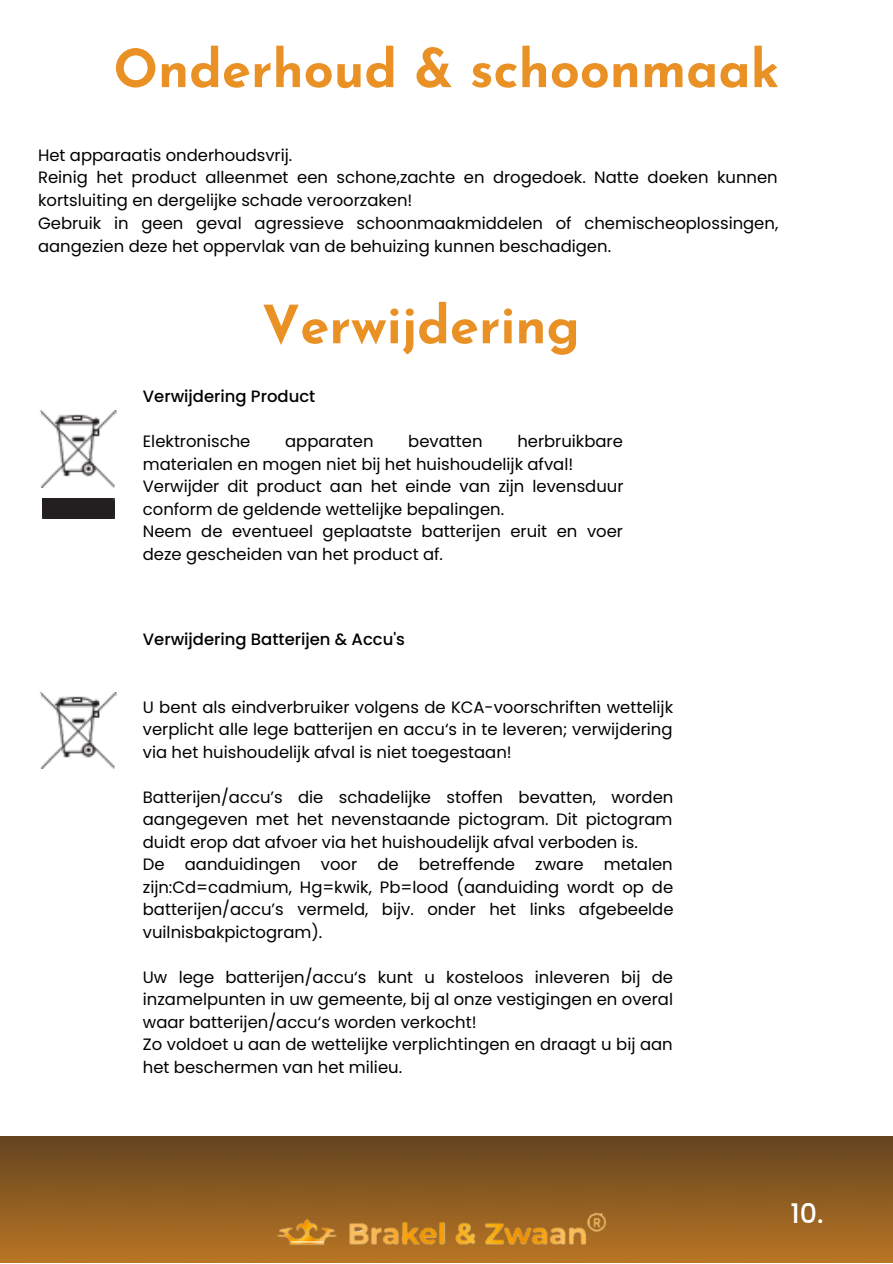
<style>
.page{position:relative;width:893px;height:1264px;background:#fff}
.page>*{position:absolute;margin:0;border:0;box-sizing:border-box;transform-origin:0 0}
.t1{font:700 52.5px "Josefin Sans";color:#e99125}
.t2{font:500 27px "Poppins";color:#fff}
.t3{font:16.5px/22.5px "Poppins";color:#000}
.t4{font:500 16.5px "Poppins";color:#000}
</style>
<div class="page">
<img style="left:0;top:1136px;width:892px;height:126px">
<img style="left:127px;top:1136px;width:638px;height:126px">
<img style="left:40px;top:411px;width:77px;height:76px">
<img style="left:39px;top:692px;width:78px;height:76px">
<img style="left:42px;top:498px;width:72px;height:20px">
<h1 class="t1" style="left:113px;top:48px;width:667px">Onderhoud &amp; schoonmaak</h1>
<p class="t3" style="left:38px;top:143px;width:741px">Het apparaatis onderhoudsvrij.<br>Reinig het product alleenmet een schone,zachte en drogedoek. Natte doeken kunnen kortsluiting en dergelijke schade veroorzaken!<br>Gebruik in geen geval agressieve schoonmaakmiddelen of chemischeoplossingen, aangezien deze het oppervlak van de behuizing kunnen beschadigen.</p>
<h1 class="t1" style="left:262px;top:304px;width:319px">Verwijdering</h1>
<p class="t4" style="left:143px;top:385px;width:174px">Verwijdering Product</p>
<p class="t3" style="left:143px;top:430px;width:109px">Elektronische</p>
<p class="t3" style="left:285px;top:430px;width:90px">apparaten</p>
<p class="t3" style="left:408px;top:430px;width:76px">bevatten</p>
<p class="t3" style="left:143px;top:430px;width:482px;text-indent:374px">herbruikbare materialen en mogen niet bij het huishoudelijk afval!<br>Verwijder dit product aan het einde van zijn levensduur conform de geldende wettelijke bepalingen.<br>Neem de eventueel geplaatste batterijen eruit en voer deze gescheiden van het product af.</p>
<p class="t4" style="left:143px;top:628px;width:264px">Verwijdering Batterijen &amp; Accu's</p>
<p class="t3" style="left:143px;top:695px;width:531px;text-align:justify">U bent als eindverbruiker volgens de KCA-voorschriften wettelijk verplicht alle lege batterijen en accu‘s in te leveren; verwijdering via het huishoudelijk afval is niet toegestaan!</p>
<p class="t3" style="left:143px;top:785px;width:532px">Batterijen/accu’s die schadelijke stoffen bevatten, worden aangegeven met het nevenstaande pictogram. Dit pictogram duidt erop dat afvoer via het huishoudelijk afval verboden is.<br>De aanduidingen voor de betreffende zware metalen zijn:Cd=cadmium, Hg=kwik, Pb=lood (aanduiding wordt op de batterijen/accu’s vermeld, bijv. onder het links afgebeelde vuilnisbakpictogram).</p>
<p class="t3" style="left:143px;top:965px;width:531px">Uw lege batterijen/accu‘s kunt u kosteloos inleveren bij de inzamelpunten in uw gemeente, bij al onze vestigingen en overal waar batterijen/accu‘s worden verkocht!<br>Zo voldoet u aan de wettelijke verplichtingen en draagt u bij aan het beschermen van het milieu.</p>
<h2 class="t2" style="left:790px;top:1194px;width:35px">10.</h2>
</div>
